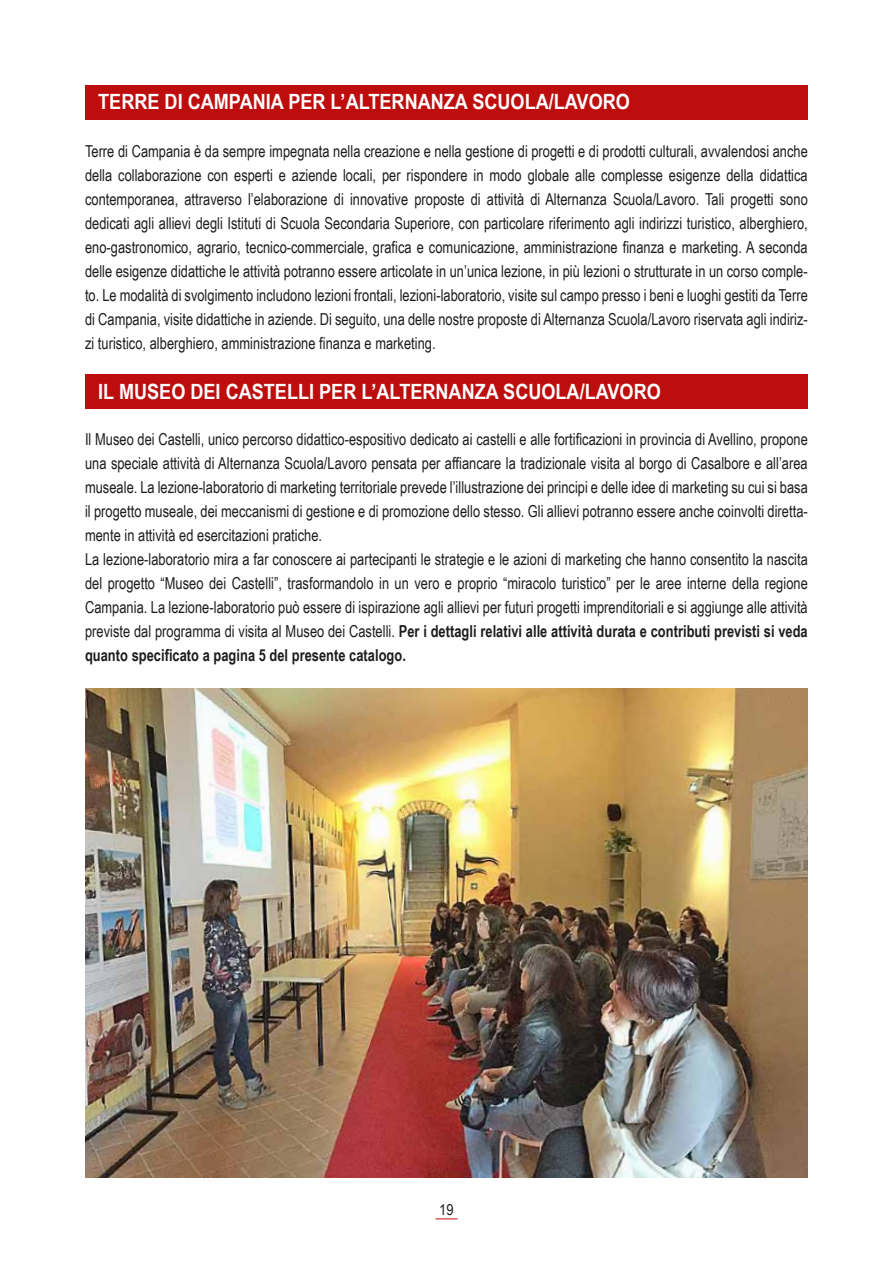
<style>
.page{position:relative;width:893px;height:1263px;background:#fff}
.page>*{position:absolute;margin:0;border:0;box-sizing:border-box;transform-origin:0 0}
.t1{font:700 21px "Arial Narrow";color:#fff;scale:1.05 1}
.t2{font:16.5px/24px "Arial Narrow";color:#1d1d1b;text-align:justify;scale:.95 1}
.t3{font:15px "Arial Narrow";color:#1d1d1b;scale:1.05 1}
.s1{font-weight:700}
</style>
<div class="page">
<svg style="left:435px;top:1218px;width:23px;height:1px"></svg>
<img style="left:85px;top:689px;width:723px;height:489px">
<div style="left:85px;top:85px;width:723px;height:34px;background:#be0d0d"></div>
<div style="left:85px;top:374px;width:723px;height:34px;background:#be0d0d"></div>
<p class="t1" style="left:98px;top:86px;width:508px">TERRE DI CAMPANIA PER L’ALTERNANZA SCUOLA/LAVORO</p>
<p class="t2" style="left:85px;top:138px;width:762px">Terre di Campania è da sempre impegnata nella creazione e nella gestione di progetti e di prodotti culturali, avvalendosi anche della collaborazione con esperti e aziende locali, per rispondere in modo globale alle complesse esigenze della didattica contemporanea, attraverso l’elaborazione di innovative proposte di attività di Alternanza Scuola/Lavoro. Tali progetti sono dedicati agli allievi degli Istituti di Scuola Secondaria Superiore, con particolare riferimento agli indirizzi turistico, alberghiero, eno-gastronomico, agrario, tecnico-commerciale, grafica e comunicazione, amministrazione finanza e marketing. A seconda delle esigenze didattiche le attività potranno essere articolate in un’unica lezione, in più lezioni o strutturate in un corso comple&shy;to. Le modalità di svolgimento includono lezioni frontali, lezioni-laboratorio, visite sul campo presso i beni e luoghi gestiti da Terre di Campania, visite didattiche in aziende. Di seguito, una delle nostre proposte di Alternanza Scuola/Lavoro riservata agli indiriz&shy;zi turistico, alberghiero, amministrazione finanza e marketing.</p>
<p class="t1" style="left:98px;top:375px;width:537px">IL MUSEO DEI CASTELLI PER L’ALTERNANZA SCUOLA/LAVORO</p>
<p class="t2" style="left:85px;top:426px;width:762px;text-align:left">Il Museo dei Castelli, unico percorso didattico-espositivo dedicato ai castelli e alle fortificazioni in provincia di Avellino, propone una speciale attività di Alternanza Scuola/Lavoro pensata per affiancare la tradizionale visita al borgo di Casalbore e all’area museale. La lezione-laboratorio di marketing territoriale prevede l’illustrazione dei principi e delle idee di marketing su cui si basa il progetto museale, dei meccanismi di gestione e di promozione dello stesso. Gli allievi potranno essere anche coinvolti diretta&shy;mente in attività ed esercitazioni pratiche.<br>La lezione-laboratorio mira a far conoscere ai partecipanti le strategie e le azioni di marketing che hanno consentito la nascita del progetto “Museo dei Castelli”, trasformandolo in un vero e proprio “miracolo turistico” per le aree interne della regione Campania. La lezione-laboratorio può essere di ispirazione agli allievi per futuri progetti imprenditoriali e si aggiunge alle attività previste dal programma di visita al Museo dei Castelli. <span class="s1">Per i dettagli relativi alle attività durata e contributi previsti si veda quanto specificato a pagina 5 del presente catalogo.</span></p>
<p class="t3" style="left:439px;top:1199px;width:15px">19</p>
</div>
